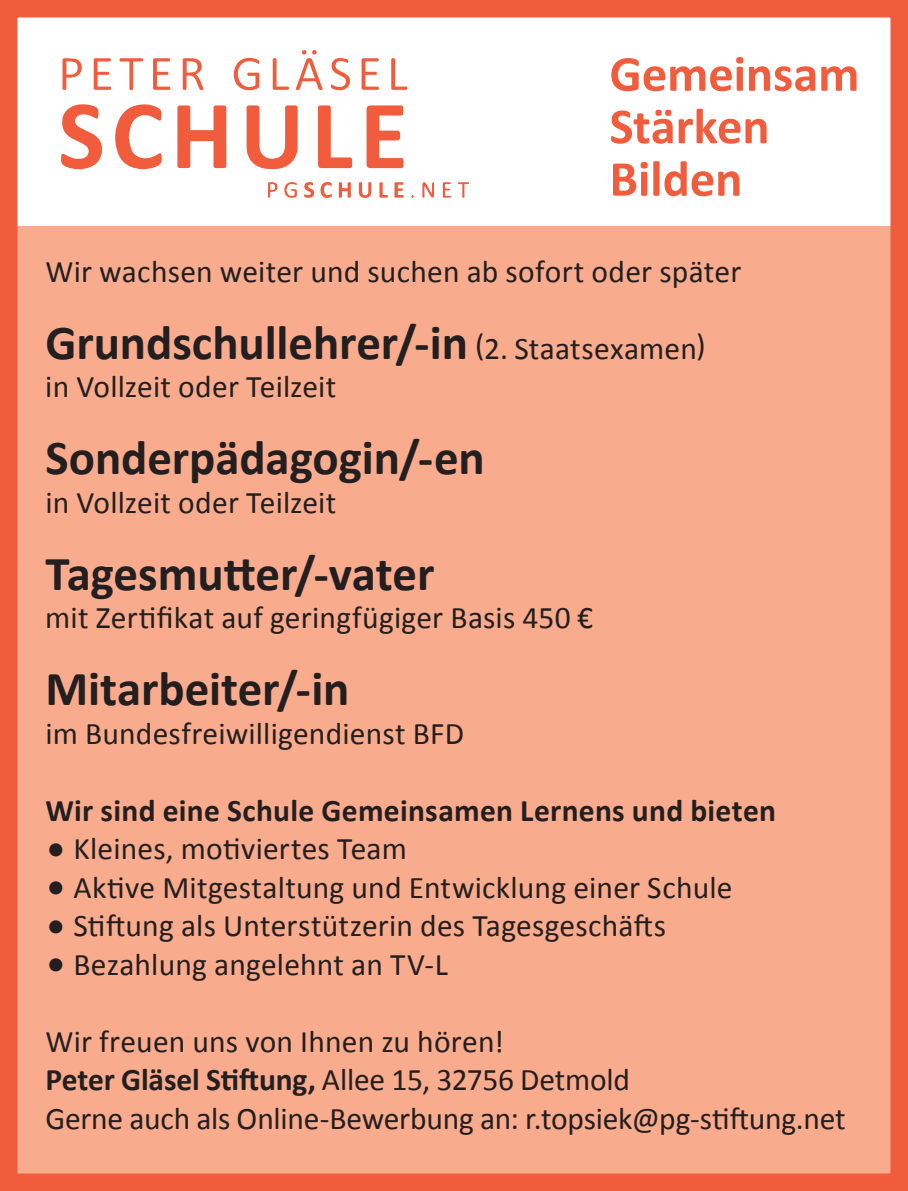
<style>
.page{position:relative;width:908px;height:1191px;background:#fff}
.page>*{position:absolute;margin:0;border:0;box-sizing:border-box;transform-origin:0 0}
.t1{font:700 50.75px/52.5px "Calibri";letter-spacing:-.005em;color:#f15c3d}
.t2{font:700 49px "Calibri";letter-spacing:-.005em;color:#231f20}
.t3{font:31.5px/38.5px "Calibri";letter-spacing:.005em;color:#231f20}
.t4{font:700 31.5px "Calibri";letter-spacing:.01em;color:#231f20}
.s1{font-weight:400;font-size:31.5px}
.s2{font-size:42px}
.s3{font-weight:700}
</style>
<div class="page">
<div style="left:0;top:226px;width:908px;height:965px;background:#f8ab8d"></div>
<svg style="left:177px;top:105px;width:49px;height:63px"></svg>
<svg style="left:246px;top:105px;width:52px;height:64px"></svg>
<svg style="left:366px;top:105px;width:37px;height:63px"></svg>
<svg style="left:61px;top:104px;width:41px;height:66px"></svg>
<svg style="left:115px;top:104px;width:47px;height:66px"></svg>
<svg style="left:318px;top:105px;width:34px;height:63px"></svg>
<svg style="left:233px;top:57px;width:27px;height:34px"></svg>
<svg style="left:183px;top:58px;width:21px;height:32px"></svg>
<svg style="left:153px;top:58px;width:17px;height:32px"></svg>
<svg style="left:94px;top:58px;width:17px;height:32px"></svg>
<svg style="left:62px;top:58px;width:20px;height:32px"></svg>
<svg style="left:361px;top:58px;width:18px;height:32px"></svg>
<svg style="left:331px;top:58px;width:19px;height:33px"></svg>
<svg style="left:119px;top:58px;width:24px;height:32px"></svg>
<svg style="left:391px;top:58px;width:16px;height:32px"></svg>
<svg style="left:273px;top:58px;width:16px;height:32px"></svg>
<svg style="left:339px;top:182px;width:12px;height:16px"></svg>
<svg style="left:359px;top:182px;width:12px;height:16px"></svg>
<svg style="left:422px;top:182px;width:12px;height:16px"></svg>
<svg style="left:394px;top:182px;width:10px;height:16px"></svg>
<svg style="left:304px;top:182px;width:10px;height:16px"></svg>
<svg style="left:320px;top:182px;width:12px;height:16px"></svg>
<svg style="left:284px;top:182px;width:13px;height:16px"></svg>
<svg style="left:268px;top:182px;width:9px;height:16px"></svg>
<svg style="left:443px;top:182px;width:8px;height:16px"></svg>
<svg style="left:379px;top:182px;width:9px;height:16px"></svg>
<svg style="left:457px;top:182px;width:12px;height:16px"></svg>
<svg style="left:296px;top:50px;width:27px;height:40px"></svg>
<div style="left:0;top:0;width:908px;height:1191px;border:18px solid #f15c3d"></div>
<h1 class="t1" style="left:609px;top:48px;width:251px">Gemeinsam<br>Stärken<br>Bilden</h1>
<p class="t3" style="left:45px;top:252px;width:697px">Wir wachsen weiter und suchen ab sofort oder später</p>
<h2 class="t2" style="left:45px;top:311px;width:662px">Grundschullehrer/-in <span class="s1">(2. Staatsexamen)</span></h2>
<p class="t3" style="left:45px;top:367px;width:293px">in Vollzeit oder Teilzeit</p>
<h2 class="t2" style="left:45px;top:426px;width:441px">Sonderpädagogin/-en</h2>
<p class="t3" style="left:45px;top:483px;width:293px">in Vollzeit oder Teilzeit</p>
<h2 class="t2" style="left:45px;top:542px;width:391px">Tagesmutter/-vater</h2>
<p class="t3" style="left:45px;top:598px;width:549px">mit Zertifikat auf geringfügiger Basis 450 €</p>
<h2 class="t2" style="left:45px;top:657px;width:306px">Mitarbeiter/-in</h2>
<p class="t3" style="left:45px;top:714px;width:420px">im Bundesfreiwilligendienst BFD</p>
<p class="t4" style="left:45px;top:790px;width:732px">Wir sind eine Schule Gemeinsamen Lernens und bieten</p>
<p class="t3" style="left:45px;top:829px;width:363px"><span class="s2">•</span> Kleines, motiviertes Team</p>
<p class="t3" style="left:45px;top:868px;width:689px"><span class="s2">•</span> Aktive Mitgestaltung und Entwicklung einer Schule</p>
<p class="t3" style="left:45px;top:906px;width:622px"><span class="s2">•</span> Stiftung als Unterstützerin des Tagesgeschäfts</p>
<p class="t3" style="left:45px;top:945px;width:404px"><span class="s2">•</span> Bezahlung angelehnt an TV-L</p>
<p class="t3" style="left:45px;top:1022px;width:802px">Wir freuen uns von Ihnen zu hören!<br><span class="s3">Peter Gläsel Stiftung,</span> Allee 15, 32756 Detmold<br>Gerne auch als Online-Bewerbung an: r.topsiek@pg-stiftung.net</p>
</div>
